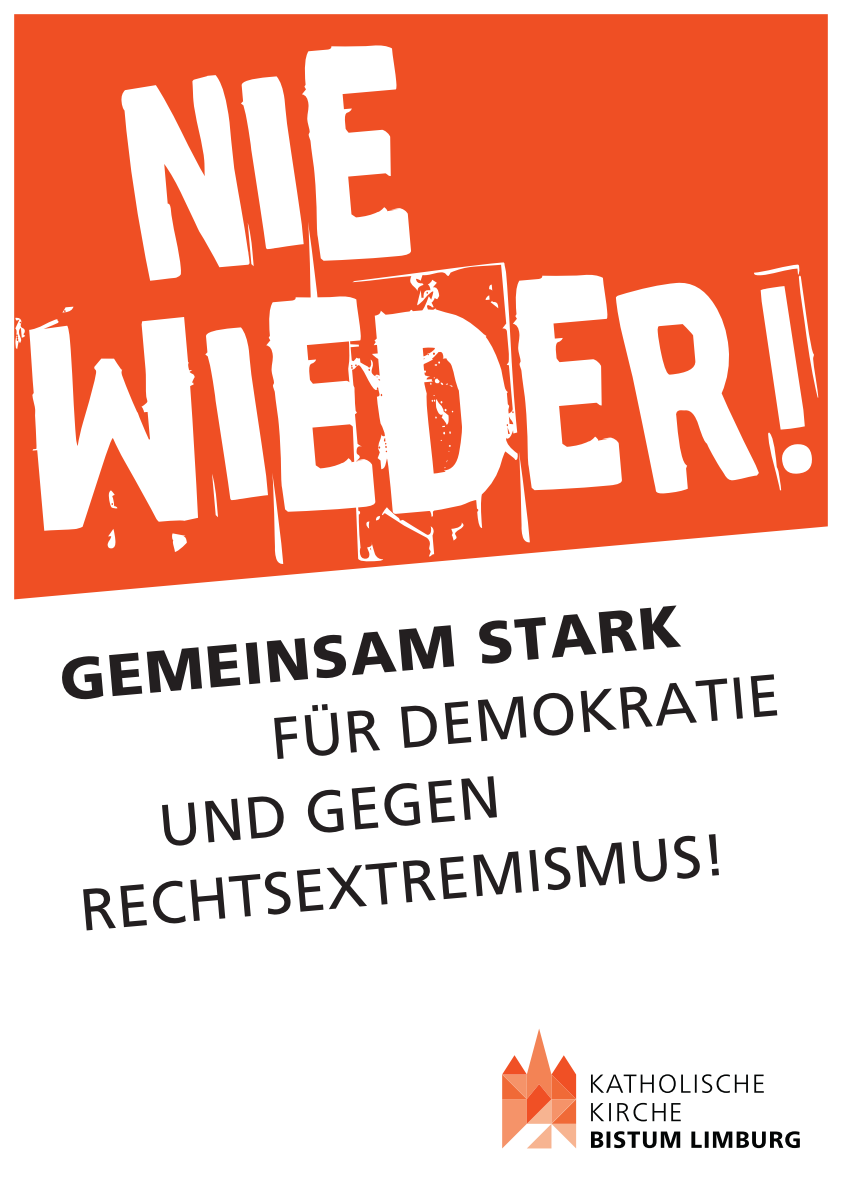
<style>
.page{position:relative;width:842px;height:1191px;background:#fff}
.page>*{position:absolute;margin:0;border:0;box-sizing:border-box;transform-origin:0 0}
.t1{font:337.2px/246.8px "Broken 15";color:#fff}
.t2{font:59px "Frutiger LT Pro";color:#231f20}
.t3{font:900 59px "Frutiger LT Pro";color:#231f20}
</style>
<div class="page">
<div style="left:14px;top:14px;width:814px;height:585px;background:#ef4f24"></div>
<svg style="left:591px;top:1074px;width:173px;height:19px"></svg>
<svg style="left:591px;top:1131px;width:209px;height:17px"></svg>
<svg style="left:591px;top:1102px;width:90px;height:19px"></svg>
<svg style="left:502px;top:1029px;width:74px;height:119px"></svg>
<h1 class="t1" style="left:-9px;top:77px;width:807px;text-indent:125px;rotate:-5deg">NIE<br>WIEDER!</h1>
<p class="t3" style="left:57px;top:644px;width:624px;rotate:-5deg">GEMEINSAM STARK</p>
<p class="t2" style="left:268px;top:704px;width:512px;rotate:-5deg">FÜR DEMOKRATIE</p>
<p class="t2" style="left:155px;top:791px;width:345px;rotate:-5deg">UND GEGEN</p>
<p class="t2" style="left:77px;top:876px;width:649px;rotate:-5deg">RECHTSEXTREMISMUS!</p>
</div>
